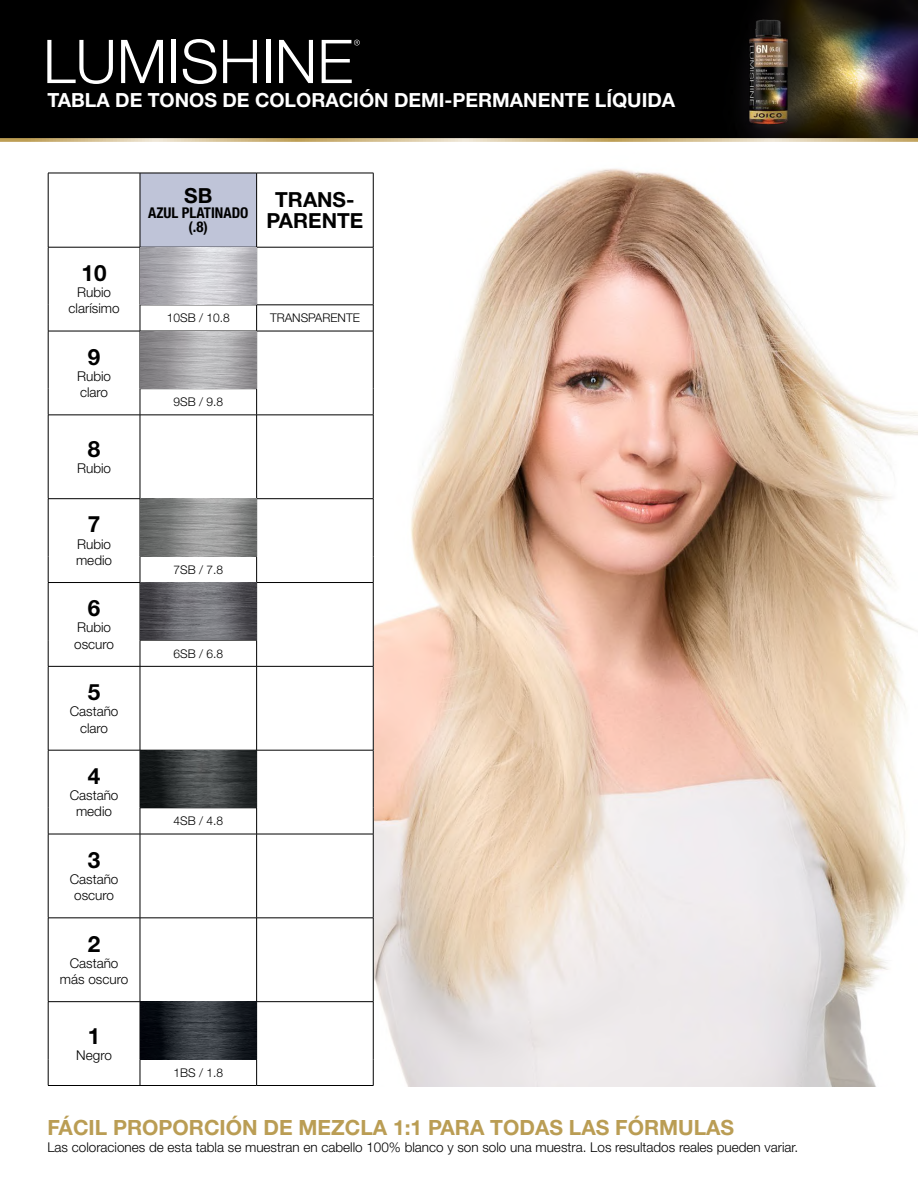
<style>
.page{position:relative;width:918px;height:1188px;background:#fff}
.page>*{position:absolute;margin:0;border:0;box-sizing:border-box;transform-origin:0 0}
.t1{font:700 22.5px "Helvetica Neue LT Std";color:#000}
.t2{font:700 21px "Helvetica Neue LT Std";color:#ba9d54}
.t3{font:700 20.85px/21px "Helvetica Neue LT Std";color:#000;text-align:center}
.t4{font:700 19.5px "Helvetica Neue LT Std";color:#fff}
.t5{font:700 condensed 14.85px/14.9px "Helvetica Neue LT Std";color:#000;text-align:center}
.t6{font:300 13.5px/16.2px "Helvetica Neue LT Std";color:#000;text-align:center}
.t7{font:300 12px "Helvetica Neue LT Std";color:#000}
</style>
<div class="page">
<img style="left:357px;top:168px;width:561px;height:918px">
<div style="left:0;top:0;width:918px;height:141px;background:#000"></div>
<img style="left:858px;top:1px;width:60px;height:137px">
<img style="left:704px;top:1px;width:154px;height:172px">
<svg style="left:47px;top:40px;width:66px;height:44px"></svg>
<svg style="left:121px;top:40px;width:42px;height:43px"></svg>
<hr style="left:172px;top:40px;width:4px;height:43px;background:#fff">
<svg style="left:182px;top:39px;width:35px;height:45px"></svg>
<svg style="left:223px;top:40px;width:34px;height:43px"></svg>
<hr style="left:266px;top:40px;width:4px;height:43px;background:#fff">
<svg style="left:279px;top:40px;width:34px;height:43px"></svg>
<svg style="left:322px;top:40px;width:38px;height:43px"></svg>
<svg style="left:0;top:138px;width:918px;height:4px;background:#d1be93"></svg>
<div style="left:140px;top:173px;width:117px;height:74px;background:#bfc4d8"></div>
<svg style="left:257px;top:174px;width:116px;height:911px"></svg>
<hr style="left:140px;top:1085px;width:117px;height:1px;background:#000">
<hr style="left:48px;top:173px;width:92px;height:1px;background:#000">
<hr style="left:48px;top:173px;width:1px;height:74px;background:#000">
<hr style="left:140px;top:173px;width:117px;height:1px;background:#000">
<hr style="left:140px;top:173px;width:1px;height:74px;background:#000">
<hr style="left:257px;top:173px;width:116px;height:1px;background:#000">
<hr style="left:256px;top:173px;width:1px;height:74px;background:#000">
<hr style="left:373px;top:173px;width:1px;height:74px;background:#000">
<hr style="left:48px;top:247px;width:92px;height:1px;background:#000">
<hr style="left:48px;top:247px;width:1px;height:58px;background:#000">
<svg style="left:48px;top:305px;width:1px;height:26px"></svg>
<hr style="left:257px;top:247px;width:116px;height:1px;background:#000">
<hr style="left:256px;top:247px;width:1px;height:58px;background:#000">
<hr style="left:373px;top:247px;width:1px;height:58px;background:#000">
<hr style="left:140px;top:305px;width:117px;height:1px;background:#000">
<svg style="left:140px;top:305px;width:1px;height:26px"></svg>
<hr style="left:257px;top:305px;width:116px;height:1px;background:#000">
<svg style="left:256px;top:305px;width:1px;height:26px"></svg>
<svg style="left:373px;top:305px;width:1px;height:26px"></svg>
<hr style="left:48px;top:331px;width:92px;height:1px;background:#000">
<hr style="left:48px;top:331px;width:1px;height:58px;background:#000">
<svg style="left:48px;top:389px;width:1px;height:26px"></svg>
<hr style="left:257px;top:331px;width:116px;height:1px;background:#000">
<hr style="left:256px;top:331px;width:1px;height:57px;background:#000">
<hr style="left:373px;top:331px;width:1px;height:58px;background:#000">
<svg style="left:373px;top:389px;width:1px;height:26px"></svg>
<hr style="left:140px;top:388px;width:117px;height:1px;background:#000">
<svg style="left:140px;top:389px;width:1px;height:26px"></svg>
<svg style="left:256px;top:389px;width:1px;height:26px"></svg>
<hr style="left:48px;top:415px;width:92px;height:1px;background:#000">
<hr style="left:48px;top:415px;width:1px;height:84px;background:#000">
<hr style="left:140px;top:415px;width:117px;height:1px;background:#000">
<hr style="left:140px;top:415px;width:1px;height:84px;background:#000">
<hr style="left:257px;top:415px;width:116px;height:1px;background:#000">
<hr style="left:256px;top:415px;width:1px;height:84px;background:#000">
<hr style="left:373px;top:415px;width:1px;height:84px;background:#000">
<hr style="left:48px;top:498px;width:92px;height:1px;background:#000">
<hr style="left:48px;top:499px;width:1px;height:57px;background:#000">
<svg style="left:48px;top:556px;width:1px;height:26px"></svg>
<hr style="left:140px;top:498px;width:117px;height:1px;background:#000">
<hr style="left:257px;top:498px;width:116px;height:1px;background:#000">
<hr style="left:256px;top:499px;width:1px;height:57px;background:#000">
<hr style="left:373px;top:499px;width:1px;height:57px;background:#000">
<svg style="left:373px;top:556px;width:1px;height:26px"></svg>
<hr style="left:140px;top:556px;width:117px;height:1px;background:#000">
<svg style="left:140px;top:557px;width:1px;height:25px"></svg>
<svg style="left:256px;top:557px;width:1px;height:25px"></svg>
<hr style="left:48px;top:582px;width:92px;height:1px;background:#000">
<hr style="left:48px;top:583px;width:1px;height:57px;background:#000">
<svg style="left:48px;top:640px;width:1px;height:26px"></svg>
<hr style="left:140px;top:582px;width:117px;height:1px;background:#000">
<hr style="left:257px;top:582px;width:116px;height:1px;background:#000">
<hr style="left:256px;top:583px;width:1px;height:57px;background:#000">
<hr style="left:373px;top:583px;width:1px;height:57px;background:#000">
<svg style="left:373px;top:640px;width:1px;height:26px"></svg>
<hr style="left:140px;top:640px;width:117px;height:1px;background:#000">
<svg style="left:140px;top:640px;width:1px;height:26px"></svg>
<svg style="left:256px;top:640px;width:1px;height:26px"></svg>
<hr style="left:48px;top:666px;width:92px;height:1px;background:#000">
<hr style="left:48px;top:667px;width:1px;height:83px;background:#000">
<hr style="left:140px;top:666px;width:117px;height:1px;background:#000">
<hr style="left:140px;top:667px;width:1px;height:83px;background:#000">
<hr style="left:257px;top:666px;width:116px;height:1px;background:#000">
<hr style="left:256px;top:667px;width:1px;height:83px;background:#000">
<hr style="left:373px;top:667px;width:1px;height:83px;background:#000">
<hr style="left:48px;top:750px;width:92px;height:1px;background:#000">
<hr style="left:48px;top:750px;width:1px;height:58px;background:#000">
<svg style="left:48px;top:808px;width:1px;height:26px"></svg>
<hr style="left:257px;top:750px;width:116px;height:1px;background:#000">
<hr style="left:256px;top:750px;width:1px;height:58px;background:#000">
<hr style="left:373px;top:750px;width:1px;height:58px;background:#000">
<svg style="left:373px;top:808px;width:1px;height:26px"></svg>
<hr style="left:140px;top:808px;width:117px;height:1px;background:#000">
<svg style="left:140px;top:808px;width:1px;height:26px"></svg>
<svg style="left:256px;top:808px;width:1px;height:26px"></svg>
<hr style="left:48px;top:834px;width:92px;height:1px;background:#000">
<hr style="left:48px;top:834px;width:1px;height:84px;background:#000">
<hr style="left:140px;top:834px;width:117px;height:1px;background:#000">
<hr style="left:140px;top:834px;width:1px;height:84px;background:#000">
<hr style="left:257px;top:834px;width:116px;height:1px;background:#000">
<hr style="left:256px;top:834px;width:1px;height:84px;background:#000">
<hr style="left:373px;top:834px;width:1px;height:84px;background:#000">
<hr style="left:48px;top:918px;width:92px;height:1px;background:#000">
<hr style="left:48px;top:918px;width:1px;height:83px;background:#000">
<hr style="left:140px;top:918px;width:117px;height:1px;background:#000">
<hr style="left:140px;top:918px;width:1px;height:83px;background:#000">
<hr style="left:257px;top:918px;width:116px;height:1px;background:#000">
<hr style="left:256px;top:918px;width:1px;height:83px;background:#000">
<hr style="left:373px;top:918px;width:1px;height:83px;background:#000">
<hr style="left:48px;top:1001px;width:92px;height:1px;background:#000">
<hr style="left:48px;top:1002px;width:1px;height:57px;background:#000">
<svg style="left:48px;top:1059px;width:1px;height:26px"></svg>
<svg style="left:140px;top:1060px;width:1px;height:25px"></svg>
<hr style="left:48px;top:1085px;width:92px;height:1px;background:#000">
<hr style="left:140px;top:1001px;width:117px;height:1px;background:#000">
<hr style="left:140px;top:1059px;width:117px;height:1px;background:#000">
<hr style="left:257px;top:1001px;width:116px;height:1px;background:#000">
<hr style="left:256px;top:1002px;width:1px;height:57px;background:#000">
<hr style="left:373px;top:1002px;width:1px;height:57px;background:#000">
<svg style="left:256px;top:1059px;width:1px;height:26px"></svg>
<svg style="left:373px;top:1059px;width:1px;height:26px"></svg>
<hr style="left:257px;top:1085px;width:116px;height:1px;background:#000">
<img style="left:140px;top:499px;width:116px;height:57px">
<img style="left:140px;top:583px;width:116px;height:57px">
<img style="left:140px;top:750px;width:116px;height:58px">
<img style="left:140px;top:1002px;width:116px;height:57px">
<h3 class="t4" style="left:47px;top:88px;width:629px">TABLA DE TONOS DE COLORACIÓN DEMI-PERMANENTE LÍQUIDA</h3>
<h1 class="t1" style="left:82px;top:259px;width:27px">10</h1>
<p class="t6" style="left:69px;top:284px;width:53px">Rubio clarísimo</p>
<h1 class="t1" style="left:88px;top:343px;width:14px">9</h1>
<p class="t6" style="left:77px;top:368px;width:36px;text-align:left">Rubio claro</p>
<h1 class="t1" style="left:88px;top:435px;width:14px">8</h1>
<p class="t6" style="left:77px;top:460px;width:36px">Rubio</p>
<h1 class="t1" style="left:88px;top:511px;width:14px">7</h1>
<p class="t6" style="left:76px;top:535px;width:38px;text-align:left">Rubio medio</p>
<h1 class="t1" style="left:88px;top:594px;width:14px">6</h1>
<p class="t6" style="left:74px;top:619px;width:41px;text-align:left">Rubio oscuro</p>
<h1 class="t1" style="left:88px;top:678px;width:14px">5</h1>
<p class="t6" style="left:70px;top:703px;width:50px">Castaño claro</p>
<h1 class="t1" style="left:88px;top:762px;width:14px">4</h1>
<p class="t6" style="left:70px;top:787px;width:50px">Castaño medio</p>
<h1 class="t1" style="left:88px;top:846px;width:14px">3</h1>
<p class="t6" style="left:70px;top:871px;width:50px">Castaño oscuro</p>
<h1 class="t1" style="left:88px;top:930px;width:14px">2</h1>
<p class="t6" style="left:60px;top:955px;width:70px">Castaño más oscuro</p>
<h1 class="t1" style="left:88px;top:1022px;width:14px">1</h1>
<p class="t6" style="left:76px;top:1047px;width:37px">Negro</p>
<h3 class="t3" style="left:184px;top:184px;width:30px">SB</h3>
<p class="t5" style="left:148px;top:205px;width:102px">AZUL PLATINADO (.8)</p>
<h3 class="t3" style="left:267px;top:189px;width:98px">TRANS-<br>PARENTE</h3>
<p class="t7" style="left:167px;top:311px;width:64px">10SB / 10.8</p>
<p class="t7" style="left:270px;top:311px;width:91px">TRANSPARENTE</p>
<p class="t7" style="left:174px;top:394px;width:51px">9SB / 9.8</p>
<p class="t7" style="left:174px;top:562px;width:51px">7SB / 7.8</p>
<p class="t7" style="left:174px;top:646px;width:51px">6SB / 6.8</p>
<p class="t7" style="left:174px;top:814px;width:51px">4SB / 4.8</p>
<p class="t7" style="left:174px;top:1065px;width:51px">1BS / 1.8</p>
<h2 class="t2" style="left:47px;top:1115px;width:688px">FÁCIL PROPORCIÓN DE MEZCLA 1:1 PARA TODAS LAS FÓRMULAS</h2>
<p class="t6" style="left:47px;top:1138px;width:752px">Las coloraciones de esta tabla se muestran en cabello 100% blanco y son solo una muestra. Los resultados reales pueden variar.</p>
</div>
